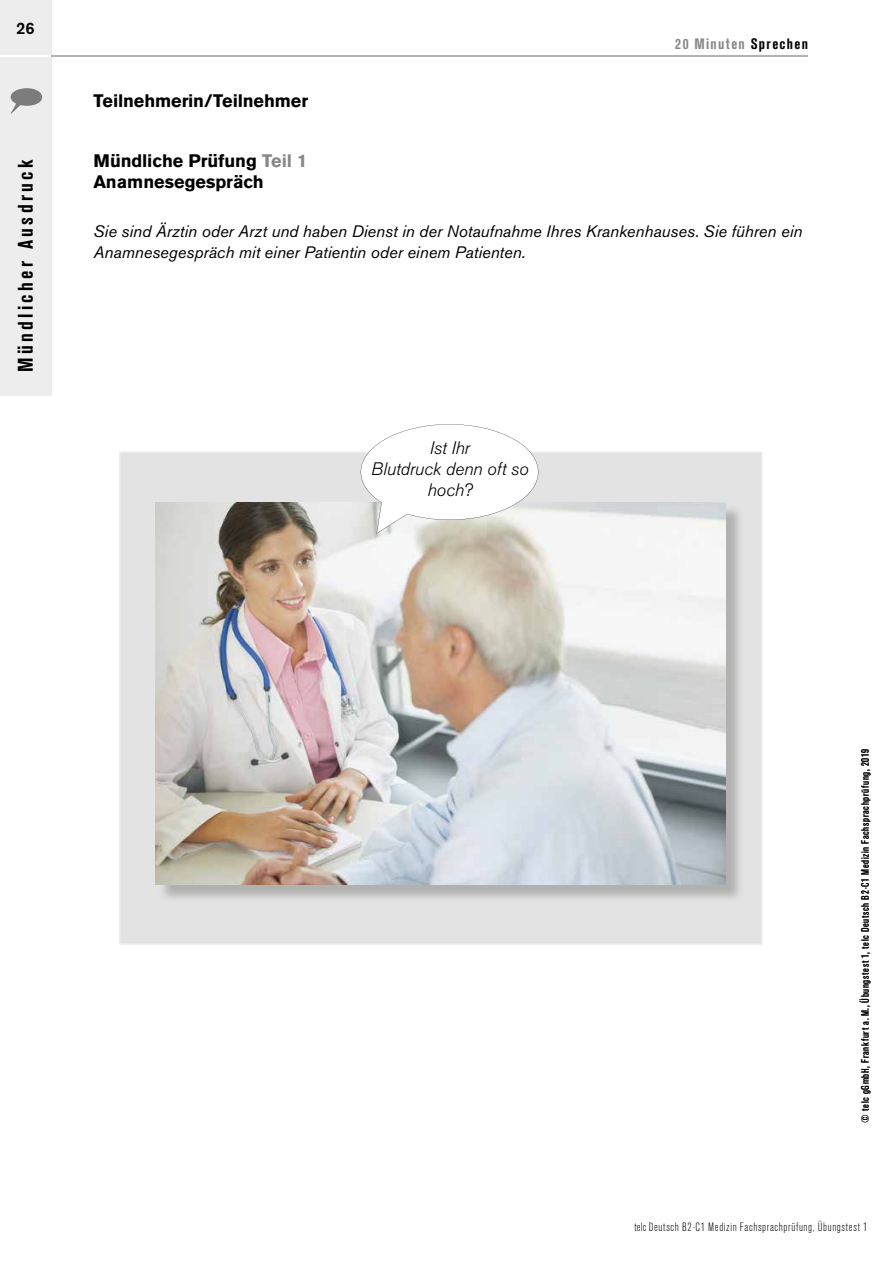
<style>
.page{position:relative;width:893px;height:1263px;background:#fff}
.page>*{position:absolute;margin:0;border:0;box-sizing:border-box;transform-origin:0 0}
.t1{font:700 condensed 21px "Akzidenz Grotesk Pro";letter-spacing:.16em;color:#000}
.t2{font:700 18px/21px "Akzidenz Grotesk Pro";letter-spacing:-.005em;color:#000}
.t3{font:italic 300 18px/21px "Akzidenz Grotesk Pro";letter-spacing:-.005em;color:#000;text-align:center}
.t4{font:italic 16.5px/21px "Akzidenz Grotesk Pro";color:#000}
.t5{font:500 16.5px "Akzidenz Grotesk Pro";color:#000}
.t6{font:700 condensed 15px "Akzidenz Grotesk Pro";letter-spacing:.09em;color:#878787}
.t7{font:300 condensed 12px "Akzidenz Grotesk Pro";letter-spacing:.055em;color:#000}
.t8{font:condensed 10.5px "Akzidenz Grotesk Pro";letter-spacing:.06em;color:#000}
.s1{color:#000}
.s2{color:#878787}
</style>
<div class="page">
<div style="left:0;top:0;width:51px;height:395px;background:#ededed"></div>
<svg style="left:10px;top:88px;width:32px;height:26px"></svg>
<hr style="left:0;top:55px;width:51px;height:2px;background:#fff">
<hr style="left:51px;top:55px;width:757px;height:2px;background:#b3b2b2">
<div style="left:119px;top:452px;width:644px;height:493px;background:#e3e3e3"></div>
<img style="left:158px;top:505px;width:585px;height:398px">
<img style="left:155px;top:502px;width:570px;height:382px">
<svg style="left:361px;top:424px;width:177px;height:110px"></svg>
<p class="t5" style="left:16px;top:18px;width:20px">26</p>
<p class="t1" style="left:12px;top:372px;width:214px;rotate:-90deg">Mündlicher Ausdruck</p>
<p class="t2" style="left:94px;top:90px;width:216px">Teilnehmerin/Teilnehmer</p>
<p class="t6" style="left:675px;top:34px;width:134px">20 Minuten <span class="s1">Sprechen</span></p>
<p class="t2" style="left:94px;top:150px;width:215px">Mündliche Prüfung <span class="s2">Teil 1<br></span>Anamnesegespräch</p>
<p class="t4" style="left:94px;top:221px;width:710px">Sie sind Ärztin oder Arzt und haben Dienst in der Notaufnahme Ihres Krankenhauses. Sie führen ein<br>Anamnesegespräch mit einer Patientin oder einem Patienten.</p>
<p class="t3" style="left:371px;top:437px;width:159px">Ist Ihr<br>Blutdruck denn oft so hoch?</p>
<p class="t8" style="left:858px;top:1122px;width:375px;rotate:-90deg">© telc gGmbH, Frankfurt a. M., Übungstest 1, telc Deutsch B2·C1 Medizin Fachsprachprüfung, 2019</p>
<p class="t7" style="left:634px;top:1218px;width:235px">telc Deutsch B2·C1 Medizin Fachsprachprüfung, Übungstest 1</p>
</div>
